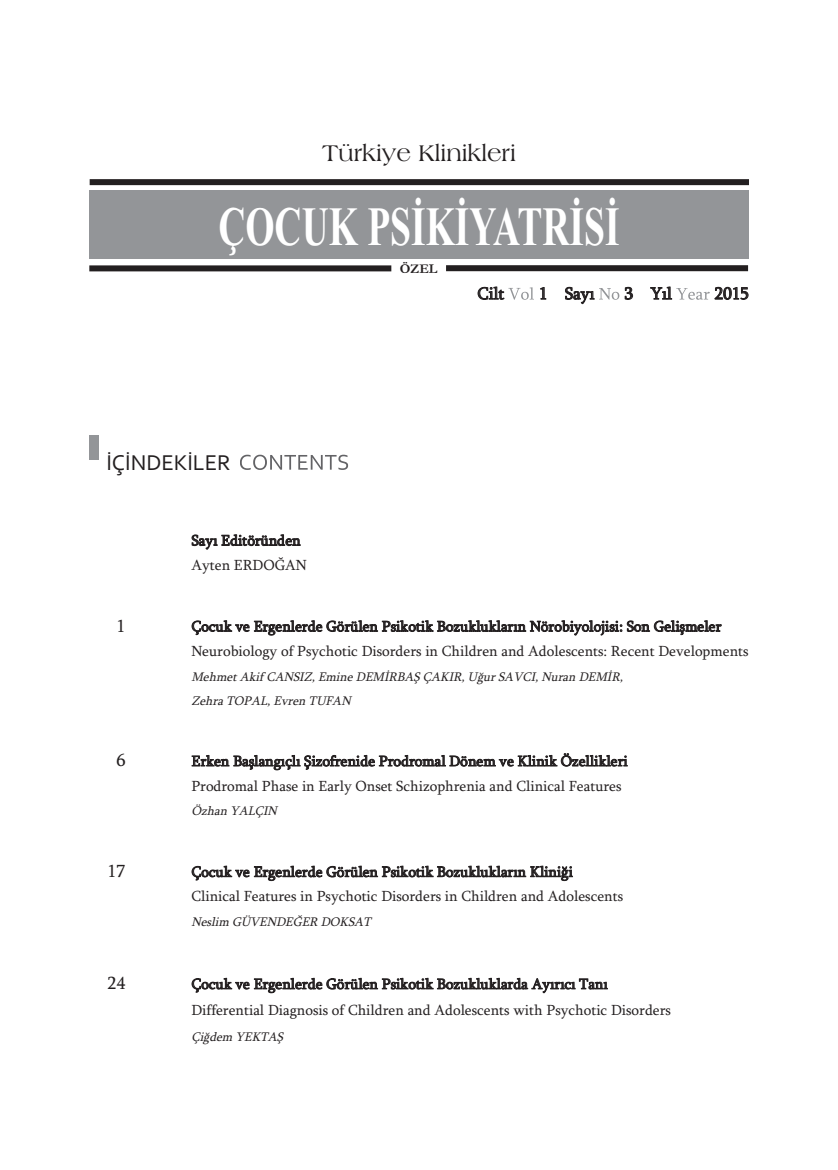
<style>
.page{position:relative;width:838px;height:1170px;background:#fff}
.page>*{position:absolute;margin:0;border:0;box-sizing:border-box;transform-origin:0 0}
.t1{font:700 55.35px "Times New Roman";color:#fff;scale:.68 1}
.t2{font:24px "Americana BT Roman";color:#231f20}
.t3{font:22.5px "Corbel";color:#231f20}
.t4{font:18px "Sylfaen";color:#231f20}
.t5{font:17.25px "Sylfaen";color:#231f20}
.t6{font:15px/24.6px "Sylfaen";color:#231f20}
.t7{font:700 13.5px "Garamond";color:#231f20}
.t8{font:italic 12.75px/24px "Sylfaen";color:#231f20}
</style>
<div class="page">
<svg style="left:240px;top:454px;width:108px;height:16px"></svg>
<div style="left:89px;top:435px;width:10px;height:25px;background:#939598"></div>
<svg style="left:508px;top:287px;width:26px;height:13px"></svg>
<svg style="left:599px;top:288px;width:20px;height:12px"></svg>
<svg style="left:676px;top:288px;width:34px;height:12px"></svg>
<div style="left:89px;top:191px;width:659px;height:68px;background:#939598"></div>
<div style="left:90px;top:179px;width:659px;height:6px;background:#231f20"></div>
<div style="left:89px;top:265px;width:302px;height:6px;background:#231f20"></div>
<div style="left:446px;top:265px;width:302px;height:6px;background:#231f20"></div>
<h2 class="t2" style="left:322px;top:138px;width:195px">Türkiye Klinikleri</h2>
<h1 class="t1" style="left:218px;top:193px;width:591px">ÇOCUK PSİKİYATRİSİ</h1>
<p class="t7" style="left:399px;top:260px;width:39px">ÖZEL</p>
<h3 class="t3" style="left:106px;top:448px;width:126px">İÇİNDEKİLER</h3>
<p class="t6" style="left:191px;top:528px;width:117px">Sayı Editöründen<br>Ayten ERDOĞAN</p>
<p class="t5" style="left:477px;top:283px;width:28px">Cilt</p>
<p class="t5" style="left:539px;top:283px;width:57px">1 Sayı</p>
<p class="t5" style="left:624px;top:283px;width:49px">3 Yıl</p>
<p class="t5" style="left:714px;top:283px;width:36px">2015</p>
<p class="t4" style="left:116px;top:615px;width:10px">1</p>
<p class="t6" style="left:191px;top:613px;width:558px">Çocuk ve Ergenlerde Görülen Psikotik Bozuklukların Nörobiyolojisi: Son Gelişmeler<br>Neurobiology of Psychotic Disorders in Children and Adolescents: Recent Developments</p>
<p class="t8" style="left:191px;top:664px;width:436px">Mehmet Akif CANSIZ, Emine DEMİRBAŞ ÇAKIR, Uğur SAVCI, Nuran DEMİR,<br>Zehra TOPAL, Evren TUFAN</p>
<p class="t4" style="left:116px;top:749px;width:10px">6</p>
<p class="t6" style="left:191px;top:748px;width:438px">Erken Başlangıçlı Şizofrenide Prodromal Dönem ve Klinik Özellikleri<br>Prodromal Phase in Early Onset Schizophrenia and Clinical Features</p>
<p class="t8" style="left:191px;top:798px;width:90px">Özhan YALÇIN</p>
<p class="t4" style="left:107px;top:860px;width:19px">17</p>
<p class="t6" style="left:191px;top:859px;width:433px">Çocuk ve Ergenlerde Görülen Psikotik Bozuklukların Kliniği<br>Clinical Features in Psychotic Disorders in Children and Adolescents</p>
<p class="t8" style="left:191px;top:909px;width:185px">Neslim GÜVENDEĞER DOKSAT</p>
<p class="t4" style="left:107px;top:972px;width:19px">24</p>
<p class="t6" style="left:191px;top:970px;width:481px;line-height:26.1px">Çocuk ve Ergenlerde Görülen Psikotik Bozukluklarda Ayırıcı Tanı<br>Differential Diagnosis of Children and Adolescents with Psychotic Disorders</p>
<p class="t8" style="left:191px;top:1024px;width:97px">Çiğdem YEKTAŞ</p>
</div>
